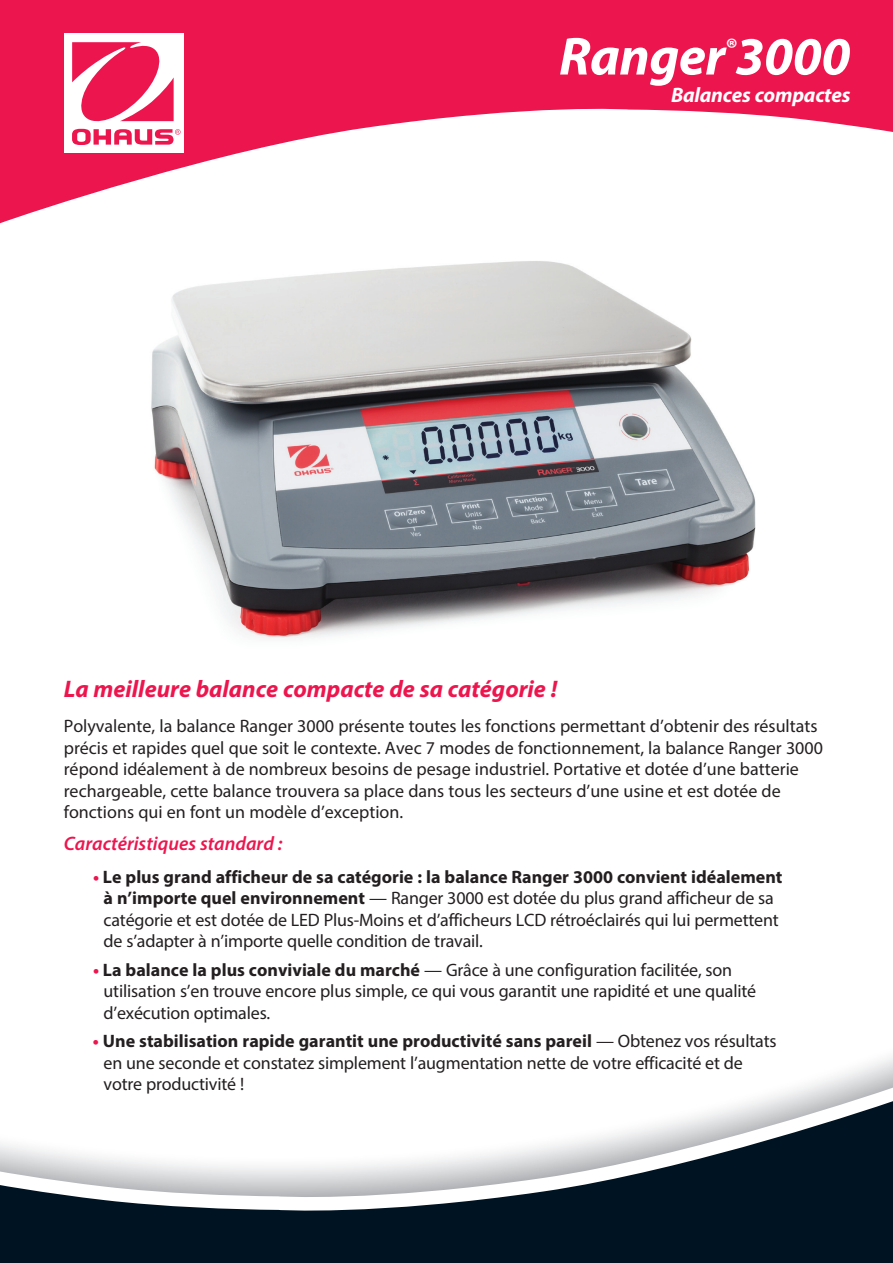
<style>
.page{position:relative;width:893px;height:1263px;background:#fff}
.page>*{position:absolute;margin:0;border:0;box-sizing:border-box;transform-origin:0 0}
.Cover_Product_Name{font:italic 700 54px "Myriad Pro";letter-spacing:-.01em;color:#fff}
.Cover_Headline_Text{font:italic 700 24px "Myriad Pro";color:#ed154e}
.Cover_Product_Sub_Ti{font:italic 700 21px "Myriad Pro";letter-spacing:-.01em;color:#fff}
.Cover_Standard_Featu{font:italic 600 19.5px "Myriad Pro";color:#ed154e}
.Cover_Bullet_List{font:18px/21.6px "Myriad Pro";letter-spacing:-.01em;color:#231f20}
.Cover_Copy_Text{font:18px/21.6px "Myriad Pro";color:#231f20}
.s1{font-weight:700;color:#ed154e}
.s2{font-weight:700}
</style>
<div class="page">
<img style="left:151px;top:261px;width:605px;height:377px">
<svg style="left:0;top:0;width:893px;height:224px;fill:#ed154e"></svg>
<div style="left:64px;top:34px;width:119px;height:119px;background:#fff"></div>
<svg style="left:72px;top:42px;width:109px;height:103px"></svg>
<svg style="left:795px;top:1071px;width:98px;height:14px"></svg>
<svg style="left:0;top:1085px;width:893px;height:178px"></svg>
<p class="Cover_Product_Name" style="left:559px;top:21px;width:293px">Ranger<sup>®</sup>3000</p>
<p class="Cover_Product_Sub_Ti" style="left:671px;top:81px;width:181px">Balances compactes</p>
<p class="Cover_Headline_Text" style="left:64px;top:674px;width:495px">La meilleure balance compacte de sa catégorie !</p>
<p class="Cover_Copy_Text" style="left:64px;top:715px;width:761px">Polyvalente, la balance Ranger 3000 présente toutes les fonctions permettant d’obtenir des résultats précis et rapides quel que soit le contexte. Avec 7 modes de fonctionnement, la balance Ranger 3000 répond idéalement à de nombreux besoins de pesage industriel. Portative et dotée d’une batterie rechargeable, cette balance trouvera sa place dans tous les secteurs d’une usine et est dotée de fonctions qui en font un modèle d’exception.</p>
<p class="Cover_Standard_Featu" style="left:64px;top:831px;width:220px">Caractéristiques standard :</p>
<p class="Cover_Bullet_List" style="left:104px;top:865px;width:680px;text-indent:-11px"><span class="s1">•</span> <span class="s2">Le plus grand afficheur de sa catégorie : la balance Ranger 3000 convient idéalement à n’importe quel environnement</span> — Ranger 3000 est dotée du plus grand afficheur de sa catégorie et est dotée de LED Plus-Moins et d’afficheurs LCD rétroéclairés qui lui permettent de s’adapter à n’importe quelle condition de travail.</p>
<p class="Cover_Bullet_List" style="left:104px;top:958px;width:654px;text-indent:-11px"><span class="s1">•</span> <span class="s2">La balance la plus conviviale du marché</span> — Grâce à une configuration facilitée, son utilisation s’en trouve encore plus simple, ce qui vous garantit une rapidité et une qualité d’exécution optimales.</p>
<p class="Cover_Bullet_List" style="left:104px;top:1030px;width:674px;text-indent:-11px"><span class="s1">•</span> <span class="s2">Une stabilisation rapide garantit une productivité sans pareil</span> — Obtenez vos résultats en une seconde et constatez simplement l’augmentation nette de votre efficacité et de votre productivité !</p>
</div>
